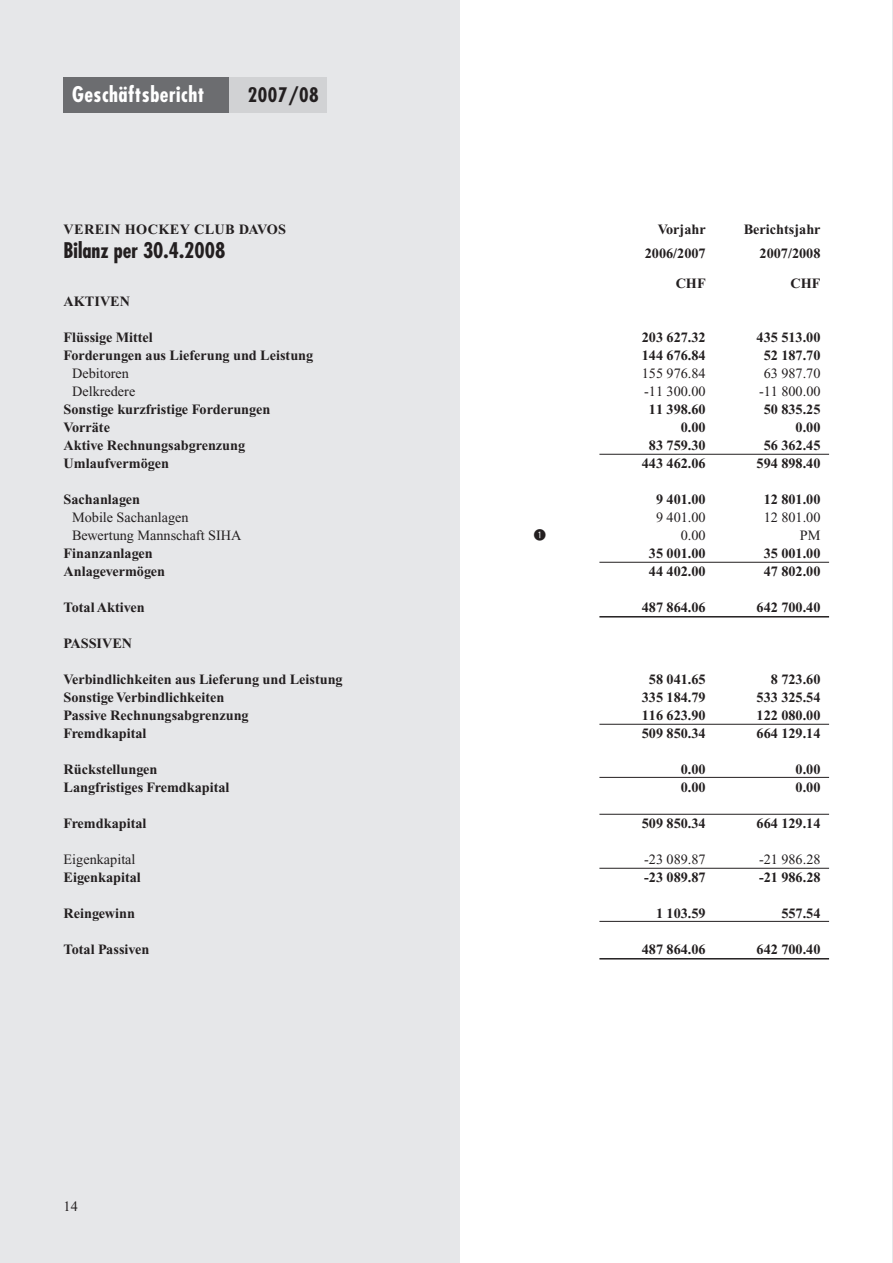
<style>
.page{position:relative;width:893px;height:1263px;background:#fff}
.page>*{position:absolute;margin:0;border:0;box-sizing:border-box;transform-origin:0 0}
.t1{font:700 condensed 21px "Futura";color:#231f20}
.t2{font:700 condensed 21px "Futura";letter-spacing:.025em;color:#fff}
.t3{font:700 condensed 19.5px "Futura";letter-spacing:.025em;color:#231f20}
.t4{font:700 14.25px "Times";color:#231f20}
.t5{font:14.25px "Times";color:#231f20}
.t6{font:700 14.25px "Times";letter-spacing:.025em;color:#231f20}
.t7{font:14.25px "Negativ Kreise";color:#231f20}
</style>
<div class="page">
<div style="left:0;top:0;width:459px;height:1263px;background:#e6e7e9"></div>
<hr style="left:599px;top:454px;width:230px;height:1px;background:#231f20">
<hr style="left:599px;top:562px;width:230px;height:1px;background:#231f20">
<hr style="left:599px;top:616px;width:230px;height:2px;background:#231f20">
<hr style="left:599px;top:724px;width:230px;height:1px;background:#231f20">
<hr style="left:599px;top:777px;width:230px;height:1px;background:#231f20">
<hr style="left:599px;top:814px;width:230px;height:1px;background:#231f20">
<hr style="left:599px;top:868px;width:230px;height:1px;background:#231f20">
<hr style="left:599px;top:921px;width:230px;height:1px;background:#231f20">
<hr style="left:599px;top:958px;width:230px;height:2px;background:#231f20">
<div style="left:64px;top:77px;width:166px;height:36px;background:#6c6d70"></div>
<div style="left:229px;top:77px;width:98px;height:36px;background:#d1d2d4"></div>
<hr style="left:892px;top:0;width:1px;height:1263px;background:#e6e7e9">
<h1 class="t2" style="left:72px;top:84px;width:134px">Geschäftsbericht</h1>
<h2 class="t3" style="left:248px;top:86px;width:72px">2007/08</h2>
<p class="t6" style="left:64px;top:225px;width:224px">VEREIN HOCKEY CLUB DAVOS</p>
<p class="t4" style="left:658px;top:225px;width:50px">Vorjahr</p>
<p class="t4" style="left:744px;top:225px;width:78px">Berichtsjahr</p>
<h1 class="t1" style="left:64px;top:241px;width:163px">Bilanz per 30.4.2008</h1>
<p class="t4" style="left:645px;top:249px;width:62px">2006/2007</p>
<p class="t4" style="left:759px;top:249px;width:62px">2007/2008</p>
<p class="t4" style="left:676px;top:279px;width:32px">CHF</p>
<p class="t4" style="left:790px;top:279px;width:32px">CHF</p>
<p class="t4" style="left:64px;top:297px;width:68px">AKTIVEN</p>
<p class="t4" style="left:64px;top:333px;width:91px">Flüssige Mittel</p>
<p class="t4" style="left:642px;top:333px;width:65px">203 627.32</p>
<p class="t4" style="left:756px;top:333px;width:65px">435 513.00</p>
<p class="t4" style="left:64px;top:351px;width:251px">Forderungen aus Lieferung und Leistung</p>
<p class="t4" style="left:642px;top:351px;width:65px">144 676.84</p>
<p class="t4" style="left:764px;top:351px;width:58px">52 187.70</p>
<p class="t5" style="left:72px;top:368px;width:58px">Debitoren</p>
<p class="t5" style="left:642px;top:368px;width:65px">155 976.84</p>
<p class="t5" style="left:764px;top:368px;width:58px">63 987.70</p>
<p class="t5" style="left:72px;top:386px;width:65px">Delkredere</p>
<p class="t5" style="left:644px;top:386px;width:63px">-11 300.00</p>
<p class="t5" style="left:759px;top:386px;width:63px">-11 800.00</p>
<p class="t4" style="left:64px;top:405px;width:208px">Sonstige kurzfristige Forderungen</p>
<p class="t4" style="left:649px;top:405px;width:58px">11 398.60</p>
<p class="t4" style="left:764px;top:405px;width:58px">50 835.25</p>
<p class="t4" style="left:64px;top:423px;width:48px">Vorräte</p>
<p class="t4" style="left:681px;top:423px;width:26px">0.00</p>
<p class="t4" style="left:795px;top:423px;width:26px">0.00</p>
<p class="t4" style="left:64px;top:441px;width:183px">Aktive Rechnungsabgrenzung</p>
<p class="t4" style="left:649px;top:441px;width:58px">83 759.30</p>
<p class="t4" style="left:764px;top:441px;width:58px">56 362.45</p>
<p class="t4" style="left:64px;top:459px;width:107px">Umlaufvermögen</p>
<p class="t4" style="left:642px;top:459px;width:65px">443 462.06</p>
<p class="t4" style="left:756px;top:459px;width:65px">594 898.40</p>
<p class="t4" style="left:64px;top:495px;width:78px">Sachanlagen</p>
<p class="t4" style="left:656px;top:495px;width:51px">9 401.00</p>
<p class="t4" style="left:764px;top:495px;width:58px">12 801.00</p>
<p class="t5" style="left:72px;top:512px;width:118px">Mobile Sachanlagen</p>
<p class="t5" style="left:656px;top:512px;width:51px">9 401.00</p>
<p class="t5" style="left:764px;top:512px;width:58px">12 801.00</p>
<p class="t5" style="left:72px;top:530px;width:171px">Bewertung Mannschaft SIHA</p>
<p class="t7" style="left:534px;top:527px;width:13px">1</p>
<p class="t5" style="left:681px;top:530px;width:26px">0.00</p>
<p class="t5" style="left:800px;top:530px;width:22px">PM</p>
<p class="t4" style="left:64px;top:549px;width:91px">Finanzanlagen</p>
<p class="t4" style="left:649px;top:549px;width:58px">35 001.00</p>
<p class="t4" style="left:764px;top:549px;width:58px">35 001.00</p>
<p class="t4" style="left:64px;top:567px;width:103px">Anlagevermögen</p>
<p class="t4" style="left:649px;top:567px;width:58px">44 402.00</p>
<p class="t4" style="left:764px;top:567px;width:58px">47 802.00</p>
<p class="t4" style="left:64px;top:603px;width:83px">Total Aktiven</p>
<p class="t4" style="left:642px;top:603px;width:65px">487 864.06</p>
<p class="t4" style="left:756px;top:603px;width:65px">642 700.40</p>
<p class="t4" style="left:64px;top:639px;width:70px">PASSIVEN</p>
<p class="t4" style="left:64px;top:675px;width:281px">Verbindlichkeiten aus Lieferung und Leistung</p>
<p class="t4" style="left:649px;top:675px;width:58px">58 041.65</p>
<p class="t4" style="left:771px;top:675px;width:51px">8 723.60</p>
<p class="t4" style="left:64px;top:693px;width:162px">Sonstige Verbindlichkeiten</p>
<p class="t4" style="left:642px;top:693px;width:65px">335 184.79</p>
<p class="t4" style="left:756px;top:693px;width:65px">533 325.54</p>
<p class="t4" style="left:64px;top:711px;width:187px">Passive Rechnungsabgrenzung</p>
<p class="t4" style="left:642px;top:711px;width:65px">116 623.90</p>
<p class="t4" style="left:756px;top:711px;width:65px">122 080.00</p>
<p class="t4" style="left:64px;top:729px;width:84px">Fremdkapital</p>
<p class="t4" style="left:642px;top:729px;width:65px">509 850.34</p>
<p class="t4" style="left:756px;top:729px;width:65px">664 129.14</p>
<p class="t4" style="left:64px;top:765px;width:95px">Rückstellungen</p>
<p class="t4" style="left:681px;top:765px;width:26px">0.00</p>
<p class="t4" style="left:795px;top:765px;width:26px">0.00</p>
<p class="t4" style="left:64px;top:783px;width:167px">Langfristiges Fremdkapital</p>
<p class="t4" style="left:681px;top:783px;width:26px">0.00</p>
<p class="t4" style="left:795px;top:783px;width:26px">0.00</p>
<p class="t4" style="left:64px;top:819px;width:84px">Fremdkapital</p>
<p class="t4" style="left:642px;top:819px;width:65px">509 850.34</p>
<p class="t4" style="left:756px;top:819px;width:65px">664 129.14</p>
<p class="t5" style="left:64px;top:854px;width:74px">Eigenkapital</p>
<p class="t5" style="left:644px;top:854px;width:63px">-23 089.87</p>
<p class="t5" style="left:759px;top:854px;width:63px">-21 986.28</p>
<p class="t4" style="left:64px;top:873px;width:79px">Eigenkapital</p>
<p class="t4" style="left:644px;top:873px;width:63px">-23 089.87</p>
<p class="t4" style="left:759px;top:873px;width:63px">-21 986.28</p>
<p class="t4" style="left:64px;top:909px;width:73px">Reingewinn</p>
<p class="t4" style="left:656px;top:909px;width:51px">1 103.59</p>
<p class="t4" style="left:781px;top:909px;width:41px">557.54</p>
<p class="t4" style="left:64px;top:945px;width:87px">Total Passiven</p>
<p class="t4" style="left:642px;top:945px;width:65px">487 864.06</p>
<p class="t4" style="left:756px;top:945px;width:65px">642 700.40</p>
<p class="t5" style="left:64px;top:1201px;width:16px">14</p>
</div>
